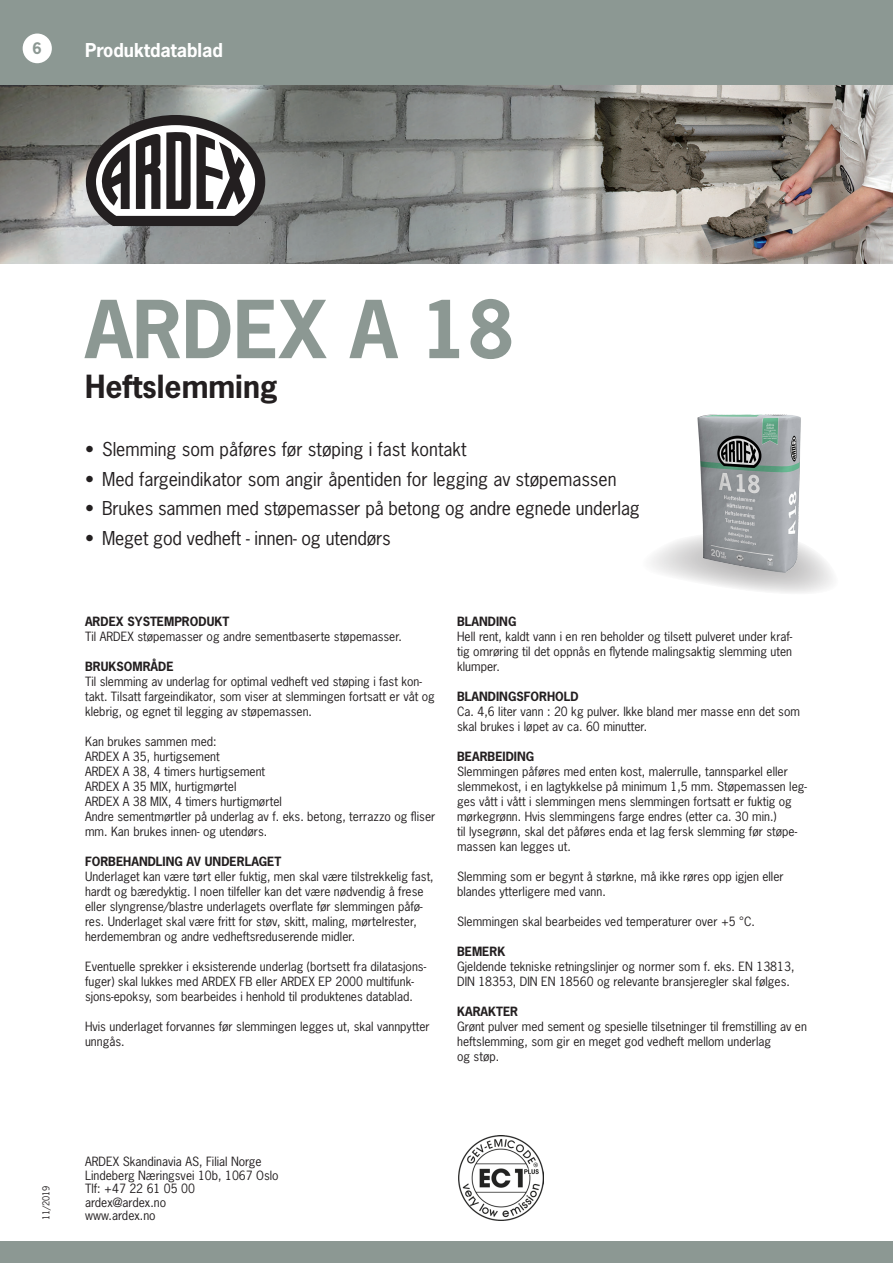
<style>
.page{position:relative;width:893px;height:1263px;background:#fff}
.page>*{position:absolute;margin:0;border:0;box-sizing:border-box;transform-origin:0 0}
.t1{font:700 75px "News Gothic Std";color:#8c9893}
.Untertitel{font:700 30px "News Gothic Std";color:#231f20}
.t2{font:18px "News Gothic Std";color:#231f20}
.t3{font:700 18px "News Gothic Std";color:#fff}
.t4{font:700 15px "News Gothic Std";color:#8c9893}
.t5{font:12px/15px "News Gothic Std";color:#231f20}
.t6{font:700 12px "News Gothic Std";color:#231f20}
.t7{font:9px "News Gothic Std";color:#231f20}
</style>
<div class="page">
<img style="left:0;top:85px;width:893px;height:179px">
<div style="left:0;top:1242px;width:893px;height:21px;background:#8c9893"></div>
<div style="left:0;top:0;width:893px;height:85px;background:#8c9893"></div>
<svg style="left:651px;top:537px;width:182px;height:56px"></svg>
<div style="left:23px;top:34px;width:29px;height:29px;background:#fff;border-radius:50%"></div>
<svg style="left:81px;top:111px;width:187px;height:120px"></svg>
<img style="left:694px;top:414px;width:110px;height:162px">
<img style="left:458px;top:1135px;width:85px;height:85px">
<p class="t4" style="left:32px;top:39px;width:11px">6</p>
<h3 class="t3" style="left:85px;top:38px;width:139px">Produktdatablad</h3>
<p class="t1" style="left:85px;top:280px;width:431px">ARDEX A 18</p>
<p class="Untertitel" style="left:85px;top:366px;width:194px">Heftslemming</p>
<p class="t2" style="left:85px;top:438px;width:383px">• Slemming som påføres før støping i fast kontakt</p>
<p class="t2" style="left:85px;top:467px;width:533px">• Med fargeindikator som angir åpentiden for legging av støpemassen</p>
<p class="t2" style="left:85px;top:497px;width:556px">• Brukes sammen med støpemasser på betong og andre egnede underlag</p>
<p class="t2" style="left:85px;top:526px;width:307px">• Meget god vedheft - innen- og utendørs</p>
<p class="t6" style="left:85px;top:613px;width:146px">ARDEX SYSTEMPRODUKT</p>
<p class="t5" style="left:85px;top:629px;width:319px">Til ARDEX støpemasser og andre sementbaserte støpemasser.</p>
<p class="t6" style="left:85px;top:658px;width:90px">BRUKSOMRÅDE</p>
<p class="t5" style="left:85px;top:674px;width:351px">Til slemming av underlag for optimal vedheft ved støping i fast kon&shy;takt. Tilsatt fargeindikator, som viser at slemmingen fortsatt er våt og</p>
<p class="t5" style="left:85px;top:704px;width:229px">klebrig, og egnet til legging av støpemassen.</p>
<p class="t5" style="left:85px;top:734px;width:133px">Kan brukes sammen med:</p>
<p class="t5" style="left:85px;top:749px;width:136px">ARDEX A 35, hurtigsement</p>
<p class="t5" style="left:85px;top:764px;width:182px">ARDEX A 38, 4 timers hurtigsement</p>
<p class="t5" style="left:85px;top:779px;width:153px">ARDEX A 35 MIX, hurtigmørtel</p>
<p class="t5" style="left:85px;top:794px;width:198px">ARDEX A 38 MIX, 4 timers hurtigmørtel</p>
<p class="t5" style="left:85px;top:809px;width:352px">Andre sementmørtler på underlag av f. eks. betong, terrazzo og fliser mm. Kan brukes innen- og utendørs.</p>
<p class="t6" style="left:85px;top:853px;width:198px">FORBEHANDLING AV UNDERLAGET</p>
<p class="t5" style="left:85px;top:869px;width:350px">Underlaget kan være tørt eller fuktig, men skal være tilstrekkelig fast, hardt og bæredyktig. I noen tilfeller kan det være nødvendig å frese</p>
<p class="t5" style="left:85px;top:899px;width:339px">eller slyngrense/blastre underlagets overflate før slemmingen påfø&shy;res. Underlaget skal være fritt for støv, skitt, maling, mørtelrester, herdemembran og andre vedheftsreduserende midler.</p>
<p class="t5" style="left:85px;top:959px;width:343px">Eventuelle sprekker i eksisterende underlag (bortsett fra dilatasjons&shy;fuger) skal lukkes med ARDEX FB eller ARDEX EP 2000 multifunk&shy;sjons-epoksy, som bearbeides i henhold til produktenes datablad.</p>
<p class="t5" style="left:85px;top:1019px;width:346px">Hvis underlaget forvannes før slemmingen legges ut, skal vannpytter unngås.</p>
<p class="t6" style="left:457px;top:613px;width:61px">BLANDING</p>
<p class="t5" style="left:457px;top:629px;width:337px;text-align:justify">Hell rent, kaldt vann i en ren beholder og tilsett pulveret under kraf&shy;tig omrøring til det oppnås en flytende malingsaktig slemming uten klumper.</p>
<p class="t6" style="left:457px;top:688px;width:123px">BLANDINGSFORHOLD</p>
<p class="t5" style="left:457px;top:704px;width:344px">Ca. 4,6 liter vann : 20 kg pulver. Ikke bland mer masse enn det som skal brukes i løpet av ca. 60 minutter.</p>
<p class="t6" style="left:457px;top:748px;width:79px">BEARBEIDING</p>
<p class="t5" style="left:457px;top:764px;width:351px">Slemmingen påføres med enten kost, malerrulle, tannsparkel eller slemmekost, i en lagtykkelse på minimum 1,5 mm. Støpemassen leg&shy;ges vått i vått i slemmingen mens slemmingen fortsatt er fuktig og mørkegrønn. Hvis slemmingens farge endres (etter ca. 30 min.)<br>til lysegrønn, skal det påføres enda et lag fersk slemming før støpe&shy;massen kan legges ut.</p>
<p class="t5" style="left:457px;top:869px;width:328px">Slemming som er begynt å størkne, må ikke røres opp igjen eller blandes ytterligere med vann.</p>
<p class="t5" style="left:457px;top:914px;width:299px">Slemmingen skal bearbeides ved temperaturer over +5 °C.</p>
<p class="t6" style="left:457px;top:943px;width:50px">BEMERK</p>
<p class="t5" style="left:457px;top:959px;width:339px">Gjeldende tekniske retningslinjer og normer som f. eks. EN 13813,<br>DIN 18353, DIN EN 18560 og relevante bransjeregler skal følges.</p>
<p class="t6" style="left:457px;top:1003px;width:63px">KARAKTER</p>
<p class="t5" style="left:457px;top:1019px;width:351px">Grønt pulver med sement og spesielle tilsetninger til fremstilling av en heftslemming, som gir en meget god vedheft mellom underlag<br>og støp.</p>
<p class="t7" style="left:40px;top:1220px;width:37px;rotate:-90deg">11/2019</p>
<p class="t5" style="left:85px;top:1155px;width:195px;line-height:13.5px">ARDEX Skandinavia AS, Filial Norge<br>Lindeberg Næringsvei 10b, 1067 Oslo<br>Tlf: +47 22 61 05 00 ardex@ardex.no<br>www.ardex.no</p>
</div>
